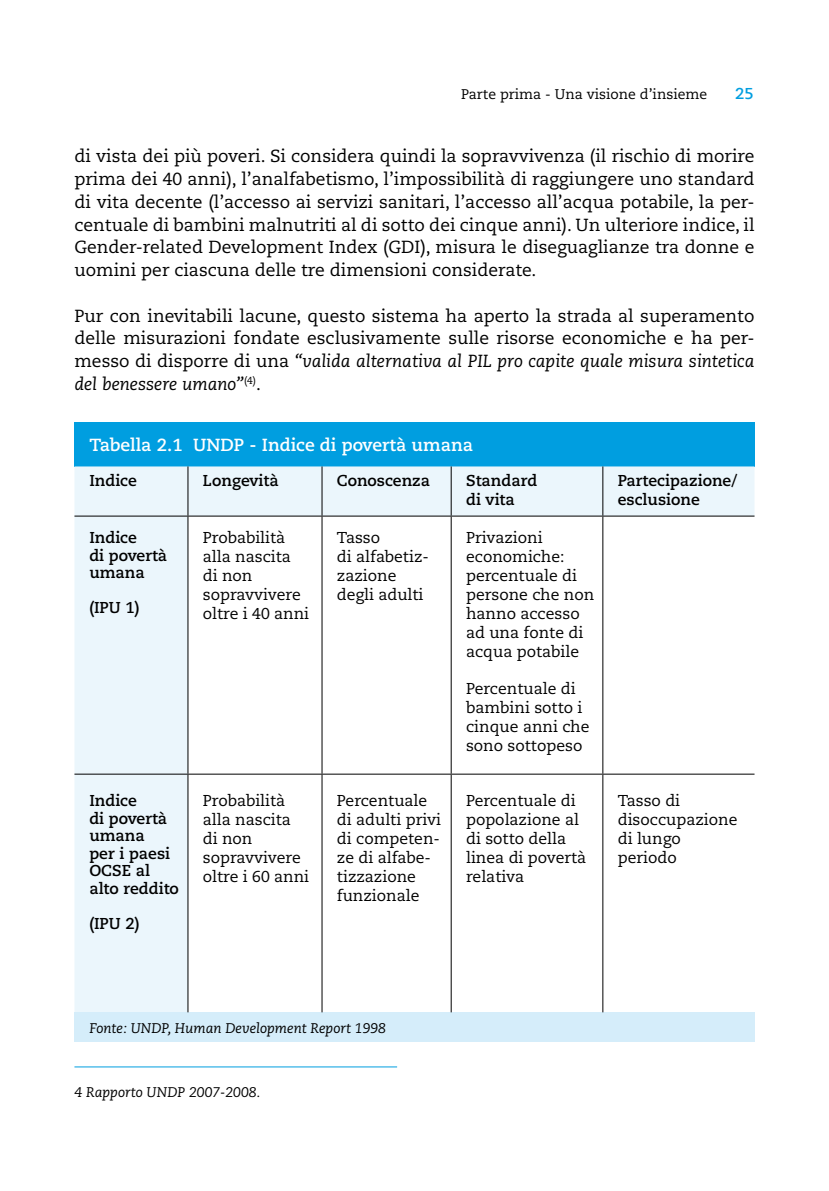
<style>
.page{position:relative;width:829px;height:1191px;background:#fff}
.page>*{position:absolute;margin:0;border:0;box-sizing:border-box;transform-origin:0 0}
.t1{font:17.5px/22.8px "Caecilia LT Std";color:#000;text-align:justify}
.t2{font:700 17.5px "Caecilia LT Std";color:#fff}
.t3{font:15.75px/18.9px "Caecilia LT Std";color:#000}
.t4{font:700 15.75px/17.5px "Caecilia LT Std";color:#000}
.t5{font:700 15.75px "Caecilia LT Std";color:#009ee0}
.t6{font:italic 14px "Caecilia LT Std";color:#000}
.t7{font:14px "Caecilia LT Std";color:#000}
.s1{font-style:italic}
</style>
<div class="page">
<hr style="left:74px;top:1066px;width:323px;height:1px;background:#009ee0">
<div style="left:74px;top:422px;width:680px;height:44px;background:#009ee0"></div>
<div style="left:74px;top:466px;width:680px;height:546px;background:#ebf6fc"></div>
<svg style="left:188px;top:516px;width:566px;height:496px"></svg>
<div style="left:74px;top:1012px;width:680px;height:30px;background:#d5edfa"></div>
<hr style="left:187px;top:466px;width:1px;height:49px;background:#000">
<hr style="left:321px;top:466px;width:1px;height:49px;background:#000">
<hr style="left:450px;top:466px;width:1px;height:49px;background:#000">
<hr style="left:602px;top:466px;width:1px;height:49px;background:#000">
<hr style="left:187px;top:516px;width:1px;height:257px;background:#000">
<hr style="left:321px;top:516px;width:1px;height:257px;background:#000">
<hr style="left:450px;top:516px;width:1px;height:257px;background:#000">
<hr style="left:602px;top:516px;width:1px;height:257px;background:#000">
<hr style="left:187px;top:774px;width:1px;height:238px;background:#000">
<hr style="left:321px;top:774px;width:1px;height:238px;background:#000">
<hr style="left:450px;top:774px;width:1px;height:238px;background:#000">
<hr style="left:602px;top:774px;width:1px;height:238px;background:#000">
<hr style="left:74px;top:773px;width:114px;height:1px;background:#000">
<hr style="left:188px;top:773px;width:134px;height:1px;background:#000">
<hr style="left:322px;top:773px;width:129px;height:1px;background:#000">
<hr style="left:451px;top:773px;width:151px;height:1px;background:#000">
<hr style="left:602px;top:773px;width:152px;height:1px;background:#000">
<hr style="left:74px;top:515px;width:114px;height:1px;background:#000">
<hr style="left:188px;top:515px;width:134px;height:1px;background:#000">
<hr style="left:322px;top:515px;width:129px;height:1px;background:#000">
<hr style="left:451px;top:515px;width:151px;height:1px;background:#000">
<hr style="left:602px;top:515px;width:152px;height:1px;background:#000">
<p class="t7" style="left:461px;top:86px;width:247px">Parte prima - Una visione d’insieme</p>
<p class="t5" style="left:735px;top:85px;width:20px">25</p>
<p class="t1" style="left:74px;top:145px;width:681px">di vista dei più poveri. Si considera quindi la sopravvivenza (il rischio di morire prima dei 40 anni), l’analfabetismo, l’impossibilità di raggiungere uno standard di vita decente (l’accesso ai servizi sanitari, l’accesso all’acqua potabile, la per&shy;centuale di bambini malnutriti al di sotto dei cinque anni). Un ulteriore indice, il Gender-related Development Index (GDI), misura le diseguaglianze tra donne e uomini per ciascuna delle tre dimensioni considerate.</p>
<p class="t1" style="left:74px;top:304px;width:681px">Pur con inevitabili lacune, questo sistema ha aperto la strada al superamento delle misurazioni fondate esclusivamente sulle risorse economiche e ha per&shy;messo di disporre di una <span class="s1">“valida alternativa al PIL pro capite quale misura sintetica del benessere umano”</span><sup>(4)</sup>.</p>
<p class="t2" style="left:89px;top:434px;width:385px">Tabella 2.1 UNDP - Indice di povertà umana</p>
<p class="t4" style="left:89px;top:471px;width:49px">Indice</p>
<p class="t4" style="left:203px;top:471px;width:77px">Longevità</p>
<p class="t4" style="left:337px;top:471px;width:95px">Conoscenza</p>
<p class="t4" style="left:466px;top:471px;width:73px;line-height:18.9px">Standard di vita</p>
<p class="t4" style="left:617px;top:471px;width:121px;line-height:18.9px">Partecipazione/ esclusione</p>
<p class="t4" style="left:89px;top:529px;width:79px">Indice<br>di povertà umana</p>
<p class="t4" style="left:89px;top:599px;width:52px">(IPU 1)</p>
<p class="t3" style="left:203px;top:528px;width:108px">Probabilità alla nascita di non sopravvivere oltre i 40 anni</p>
<p class="t3" style="left:337px;top:528px;width:93px">Tasso<br>di alfabetiz&shy;zazione degli adulti</p>
<p class="t3" style="left:466px;top:528px;width:130px">Privazioni economiche: percentuale di persone che non hanno accesso ad una fonte di acqua potabile</p>
<p class="t3" style="left:466px;top:679px;width:125px">Percentuale di bambini sotto i cinque anni che sono sottopeso</p>
<p class="t4" style="left:89px;top:792px;width:91px">Indice<br>di povertà umana<br>per i paesi<br>OCSE al alto reddito</p>
<p class="t4" style="left:89px;top:914px;width:52px">(IPU 2)</p>
<p class="t3" style="left:203px;top:791px;width:108px">Probabilità alla nascita di non sopravvivere oltre i 60 anni</p>
<p class="t3" style="left:337px;top:791px;width:106px">Percentuale di adulti privi di competen&shy;ze di alfabe&shy;tizzazione funzionale</p>
<p class="t3" style="left:466px;top:791px;width:122px">Percentuale di popolazione al di sotto della linea di povertà relativa</p>
<p class="t3" style="left:617px;top:791px;width:121px">Tasso di disoccupazione di lungo periodo</p>
<p class="t6" style="left:89px;top:1019px;width:298px">Fonte: UNDP, Human Development Report 1998</p>
<p class="t6" style="left:74px;top:1083px;width:187px">4 Rapporto UNDP 2007-2008.</p>
</div>
